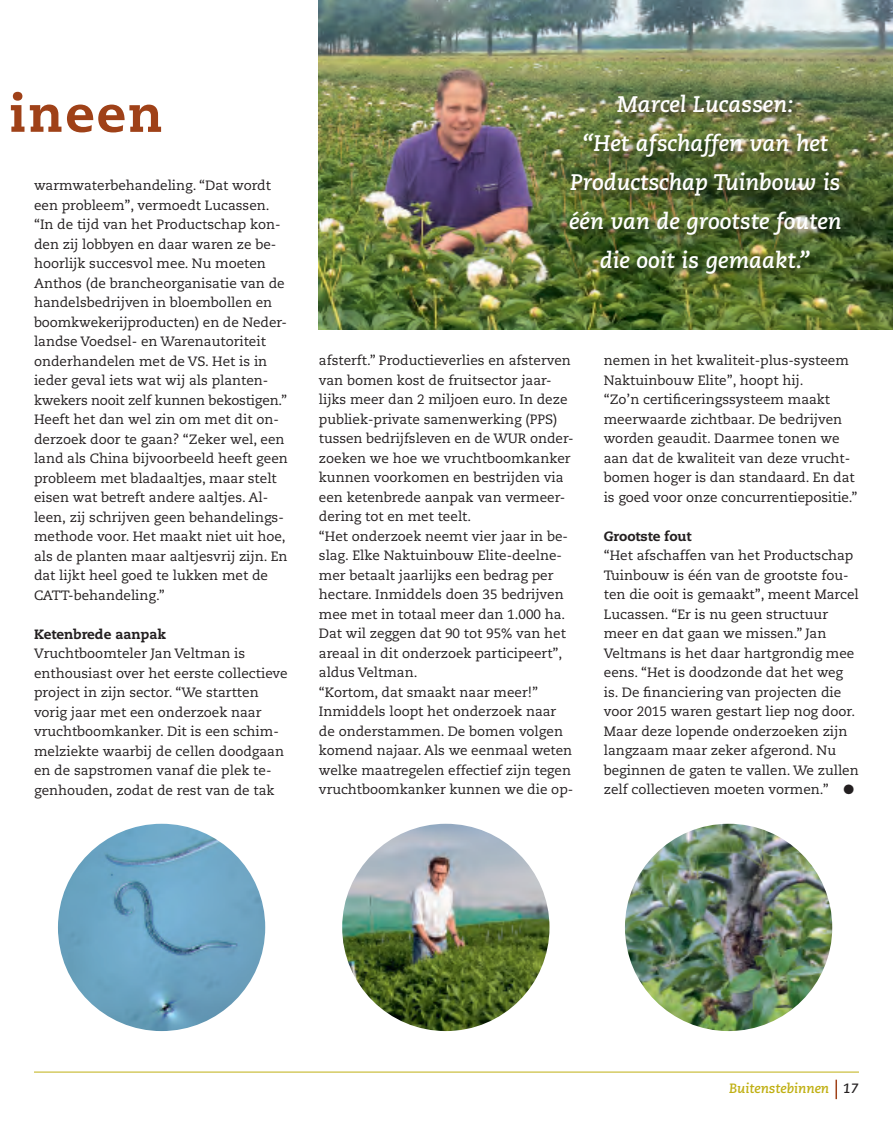
<style>
.page{position:relative;width:893px;height:1127px;background:#fff}
.page>*{position:absolute;margin:0;border:0;box-sizing:border-box;transform-origin:0 0}
.t1{font:800 51px "Caecilia LT Std";letter-spacing:.04em;color:#9f4118}
.t2{font:italic 700 22.5px/39px "Caecilia LT Std";color:#fff;text-align:center}
.t3{font:13.5px/19.5px "Caecilia LT Std";color:#231f20}
.t4{font:800 13.5px "Caecilia LT Std";color:#231f20}
.t5{font:italic 700 13.5px "Caecilia LT Std";color:#c0b013}
.s1{color:#231f20}
</style>
<div class="page">
<img style="left:319px;top:0;width:574px;height:330px">
<hr style="left:34px;top:1071px;width:825px;height:1px;background:#c0b013">
<hr style="left:835px;top:1079px;width:2px;height:20px;background:#9f4118">
<img style="left:548px;top:76px;width:327px;height:253px">
<img style="left:58px;top:824px;width:207px;height:207px;border-radius:50%">
<img style="left:342px;top:824px;width:207px;height:207px;border-radius:50%">
<img style="left:625px;top:824px;width:207px;height:207px;border-radius:50%">
<h1 class="t1" style="left:9px;top:93px;width:155px">ineen</h1>
<p class="t3" style="left:34px;top:177px;width:255px">warmwaterbehandeling. “Dat wordt een probleem”, vermoedt Lucassen. “In de tijd van het Productschap kon&shy;den zij lobbyen en daar waren ze be&shy;hoorlijk succesvol mee. Nu moeten Anthos (de brancheorganisatie van de handelsbedrijven in bloembollen en boomkwekerijproducten) en de Neder&shy;landse Voedsel- en Warenautoriteit onderhandelen met de VS. Het is in ieder geval iets wat wij als planten&shy;kwekers nooit zelf kunnen bekostigen.” Heeft het dan wel zin om met dit on&shy;derzoek door te gaan? “Zeker wel, een land als China bijvoorbeeld heeft geen probleem met bladaaltjes, maar stelt eisen wat betreft andere aaltjes. Al&shy;leen, zij schrijven geen behandelings&shy;methode voor. Het maakt niet uit hoe, als de planten maar aaltjesvrij zijn. En dat lijkt heel goed te lukken met de CATT-behandeling.”</p>
<p class="t4" style="left:34px;top:628px;width:133px">Ketenbrede aanpak</p>
<p class="t3" style="left:34px;top:645px;width:255px">Vruchtboomteler Jan Veltman is enthousiast over het eerste collectieve project in zijn sector. “We startten vorig jaar met een onderzoek naar vruchtboomkanker. Dit is een schim&shy;melziekte waarbij de cellen doodgaan en de sapstromen vanaf die plek te&shy;genhouden, zodat de rest van de tak</p>
<h2 class="t2" style="left:569px;top:87px;width:274px">Marcel Lucassen:<br>“Het afschaffen van het<br>Productschap Tuinbouw is één van de grootste fouten die ooit is gemaakt.”</h2>
<p class="t3" style="left:319px;top:352px;width:256px">afsterft.” Productieverlies en afsterven van bomen kost de fruitsector jaar&shy;lijks meer dan 2 miljoen euro. In deze publiek-private samenwerking (PPS) tussen bedrijfsleven en de WUR onder&shy;zoeken we hoe we vruchtboomkanker kunnen voorkomen en bestrijden via een ketenbrede aanpak van vermeer&shy;dering tot en met teelt.<br>“Het onderzoek neemt vier jaar in be&shy;slag. Elke Naktuinbouw Elite-deelne&shy;mer betaalt jaarlijks een bedrag per hectare. Inmiddels doen 35 bedrijven mee met in totaal meer dan 1.000 ha.<br>Dat wil zeggen dat 90 tot 95% van het areaal in dit onderzoek participeert”, aldus Veltman.<br>“Kortom, dat smaakt naar meer!” Inmiddels loopt het onderzoek naar de onderstammen. De bomen volgen komend najaar. Als we eenmaal weten welke maatregelen effectief zijn tegen vruchtboomkanker kunnen we die op-</p>
<p class="t3" style="left:604px;top:352px;width:255px">nemen in het kwaliteit-plus-systeem Naktuinbouw Elite”, hoopt hij.<br>“Zo’n certificeringssysteem maakt meerwaarde zichtbaar. De bedrijven worden geaudit. Daarmee tonen we aan dat de kwaliteit van deze vrucht&shy;bomen hoger is dan standaard. En dat is goed voor onze concurrentiepositie.”</p>
<p class="t4" style="left:604px;top:530px;width:89px">Grootste fout</p>
<p class="t3" style="left:604px;top:547px;width:257px">“Het afschaffen van het Productschap Tuinbouw is één van de grootste fou&shy;ten die ooit is gemaakt”, meent Marcel Lucassen. “Er is nu geen structuur meer en dat gaan we missen.” Jan Veltmans is het daar hartgrondig mee eens. “Het is doodzonde dat het weg is. De financiering van projecten die voor 2015 waren gestart liep nog door.<br>Maar deze lopende onderzoeken zijn langzaam maar zeker afgerond. Nu beginnen de gaten te vallen. We zullen zelf collectieven moeten vormen.” ●</p>
<p class="t5" style="left:729px;top:1083px;width:131px">Buitenstebinnen <span class="s1">17</span></p>
</div>
